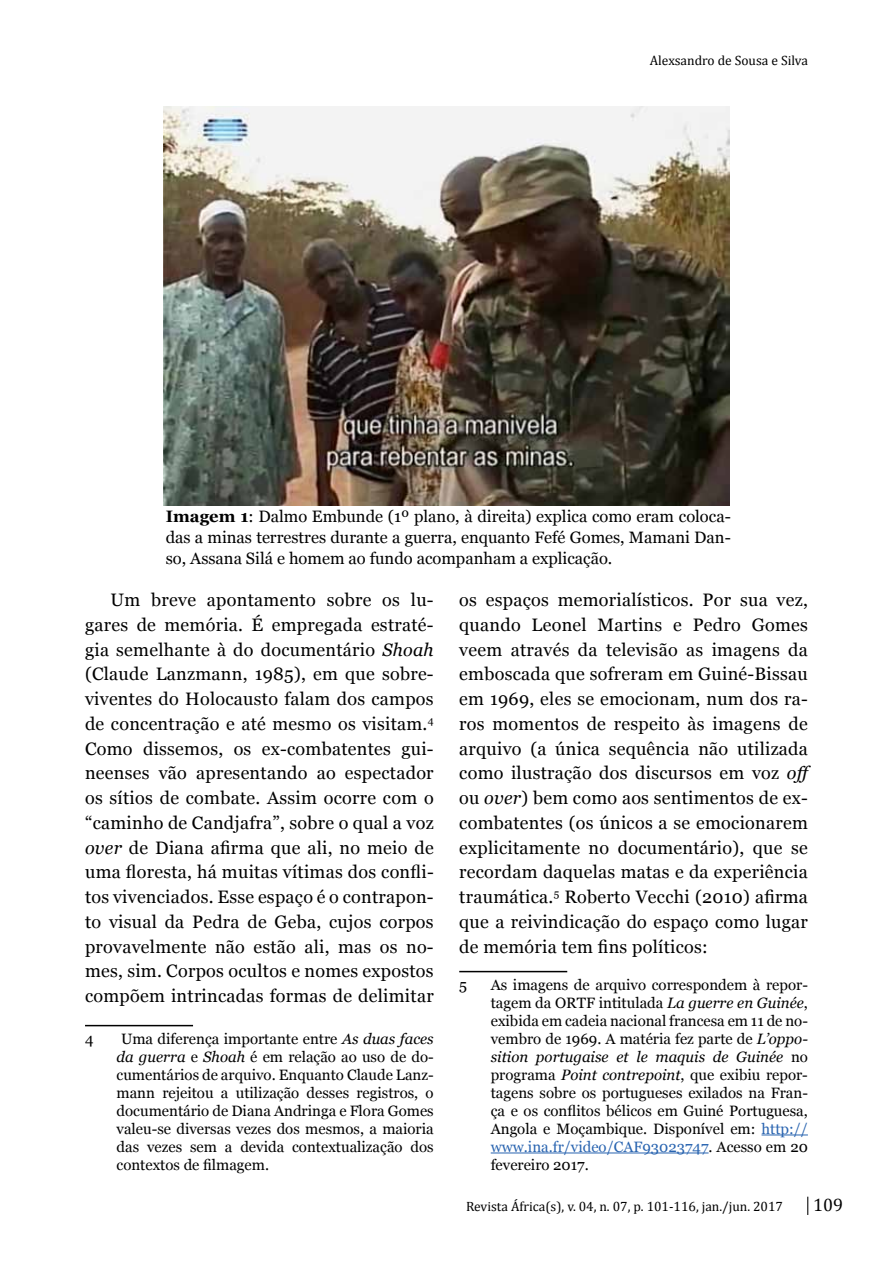
<style>
.page{position:relative;width:893px;height:1276px;background:#fff}
.page>*{position:absolute;margin:0;border:0;box-sizing:border-box;transform-origin:0 0}
.t1{font:18px/24.8px "Georgia";letter-spacing:.015em;color:#000;text-align:justify}
.t2{font:18px "Cambria";color:#000}
.t3{font:16.5px/21px "Georgia";color:#000;text-align:justify}
.t4{font:15px/18px "Georgia";color:#000;text-align:justify}
.t5{font:13.5px "Cambria";color:#000}
.s1{font-weight:700}
.s2{font-style:italic}
.s3{color:#2964b0}
</style>
<div class="page">
<svg style="left:807px;top:1196px;width:1px;height:19px"></svg>
<hr style="left:85px;top:1025px;width:108px;height:1px;background:#000">
<hr style="left:459px;top:971px;width:108px;height:1px;background:#000">
<hr style="left:761px;top:1134px;width:47px;height:1px;background:#2964b0">
<hr style="left:491px;top:1152px;width:218px;height:1px;background:#2964b0">
<img style="left:164px;top:106px;width:565px;height:399px">
<p class="t5" style="left:650px;top:52px;width:160px">Alexsandro de Sousa e Silva</p>
<p class="t3" style="left:166px;top:506px;width:566px"><span class="s1">Imagem 1</span>: Dalmo Embunde (1º plano, à direita) explica como eram coloca&shy;das a minas terrestres durante a guerra, enquanto Fefé Gomes, Mamani Dan&shy;so, Assana Silá e homem ao fundo acompanham a explicação.</p>
<p class="t1" style="left:85px;top:588px;width:350px;text-indent:26px">Um breve apontamento sobre os lu&shy;gares de memória. É empregada estraté&shy;gia semelhante à do documentário <span class="s2">Shoah </span>(Claude Lanzmann, 1985), em que sobre&shy;viventes do Holocausto falam dos campos de concentração e até mesmo os visitam.<sup>4<br></sup>Como dissemos, os ex-combatentes gui&shy;neenses vão apresentando ao espectador os sítios de combate. Assim ocorre com o “caminho de Candjafra”, sobre o qual a voz <span class="s2">over</span> de Diana afirma que ali, no meio de uma floresta, há muitas vítimas dos confli&shy;tos vivenciados. Esse espaço é o contrapon&shy;to visual da Pedra de Geba, cujos corpos provavelmente não estão ali, mas os no&shy;mes, sim. Corpos ocultos e nomes expostos compõem intrincadas formas de delimitar</p>
<p class="t4" style="left:85px;top:1029px;width:10px">4</p>
<p class="t4" style="left:117px;top:1029px;width:319px">Uma diferença importante entre <span class="s2">As duas faces da guerra</span> e <span class="s2">Shoah</span> é em relação ao uso de do&shy;cumentários de arquivo. Enquanto Claude Lanz&shy;mann rejeitou a utilização desses registros, o documentário de Diana Andringa e Flora Gomes valeu-se diversas vezes dos mesmos, a maioria das vezes sem a devida contextualização dos contextos de filmagem.</p>
<p class="t1" style="left:459px;top:588px;width:356px;text-align:left">os espaços memorialísticos. Por sua vez, quando Leonel Martins e Pedro Gomes veem através da televisão as imagens da emboscada que sofreram em Guiné-Bissau em 1969, eles se emocionam, num dos ra&shy;ros momentos de respeito às imagens de arquivo (a única sequência não utilizada como ilustração dos discursos em voz <span class="s2">off </span>ou <span class="s2">over</span>) bem como aos sentimentos de ex&shy;combatentes (os únicos a se emocionarem explicitamente no documentário), que se recordam daquelas matas e da experiência traumática.<sup>5</sup> Roberto Vecchi (2010) afirma que a reivindicação do espaço como lugar de memória tem fins políticos:</p>
<p class="t4" style="left:459px;top:975px;width:9px">5</p>
<p class="t4" style="left:491px;top:975px;width:319px">As imagens de arquivo correspondem à repor&shy;tagem da ORTF intitulada <span class="s2">La guerre en Guinée</span>, exibida em cadeia nacional francesa em 11 de no&shy;vembro de 1969. A matéria fez parte de <span class="s2">L’oppo&shy;sition portugaise et le maquis de Guinée</span> no programa <span class="s2">Point contrepoint</span>, que exibiu repor&shy;tagens sobre os portugueses exilados na Fran&shy;ça e os conflitos bélicos em Guiné Portuguesa, Angola e Moçambique. Disponível em: <span class="s3">http:// www.ina.fr/video/CAF93023747</span>. Acesso em 20 fevereiro 2017.</p>
<p class="t5" style="left:466px;top:1198px;width:319px">Revista África(s), v. 04, n. 07, p. 101-116, jan./jun. 2017</p>
<p class="t2" style="left:813px;top:1194px;width:31px">109</p>
</div>
